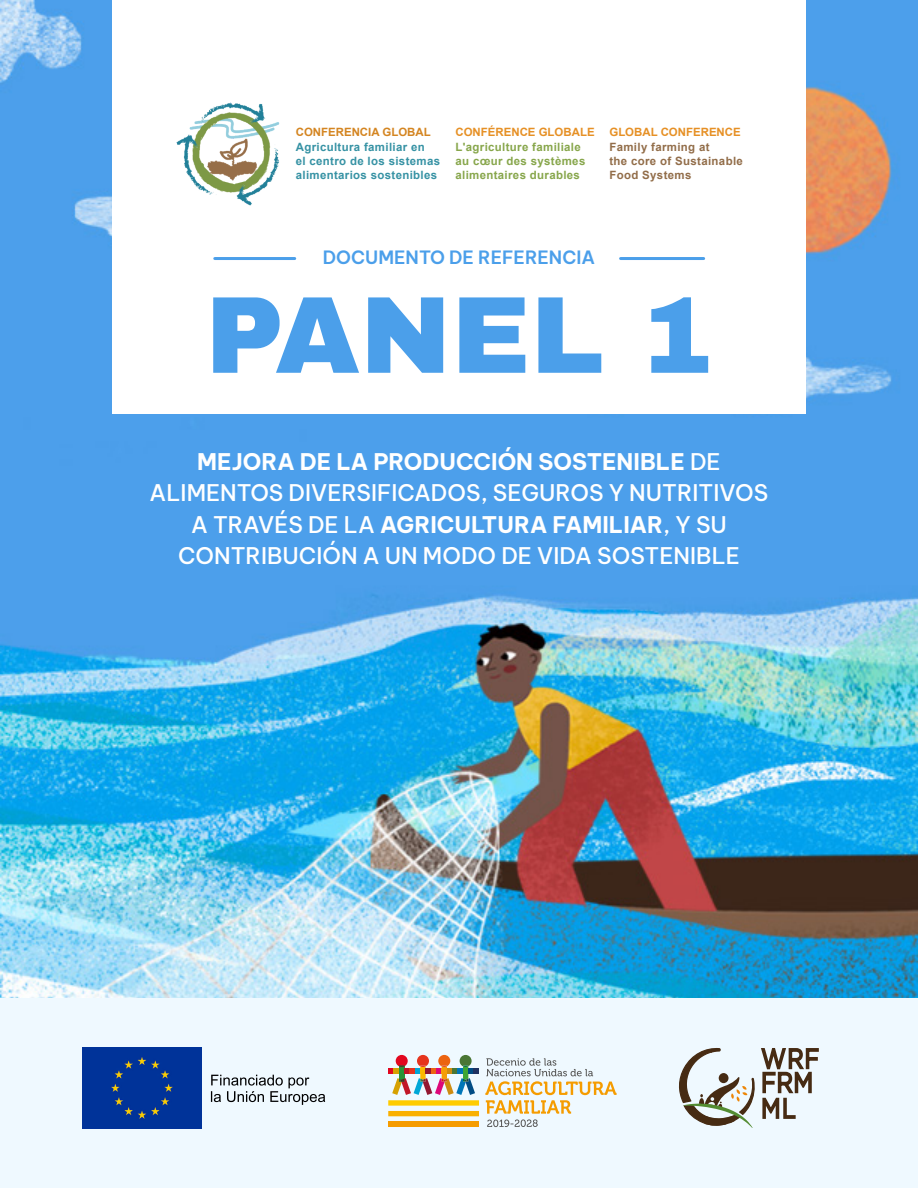
<style>
.page{position:relative;width:918px;height:1188px;background:#eff9ff}
.page>*{position:absolute;margin:0;border:0;box-sizing:border-box;transform-origin:0 0}
.t1{font:900 109.5px "Archivo";color:#4b9fea}
.t2{font:500 22.5px/31.5px "Be Vietnam Pro";color:#fff;text-align:center}
.t3{font:600 18px "Be Vietnam Pro";color:#4b9fea}
.t4{font:700 11.4px/14.2px "Arial";letter-spacing:.03em;color:#3692a4}
.t5{font:700 11.4px/14.2px "Arial";letter-spacing:.03em;color:#87a64b}
.t6{font:700 11.4px/14.2px "Arial";letter-spacing:.03em;color:#926d49}
.t7{font:700 11.4px "Arial";color:#e69025}
.t8{font:700 11.4px "Arial";color:#d48521}
.s1{font-weight:700}
</style>
<div class="page">
<img style="left:0;top:0;width:918px;height:998px">
<div style="left:112px;top:0;width:694px;height:414px;background:#fff"></div>
<img style="left:176px;top:102px;width:104px;height:104px">
<svg style="left:679px;top:1048px;width:140px;height:79px"></svg>
<div style="left:388px;top:1100px;width:91px;height:6px;background:#fc0"></div>
<div style="left:388px;top:1111px;width:91px;height:5px;background:#f9b000"></div>
<div style="left:388px;top:1122px;width:91px;height:5px;background:#f59c00"></div>
<svg style="left:388px;top:1055px;width:91px;height:40px"></svg>
<svg style="left:485px;top:1058px;width:132px;height:69px"></svg>
<div style="left:82px;top:1048px;width:119px;height:80px;background:#039"></div>
<svg style="left:211px;top:1075px;width:114px;height:30px"></svg>
<hr style="left:215px;top:257px;width:80px;height:3px;background:#4b9fea">
<hr style="left:621px;top:257px;width:83px;height:3px;background:#4b9fea">
<p class="t8" style="left:296px;top:125px;width:136px">CONFERENCIA GLOBAL</p>
<p class="t4" style="left:296px;top:140px;width:146px">Agricultura familiar en<br>el centro de los sistemas alimentarios sostenibles</p>
<p class="t7" style="left:455px;top:125px;width:141px">CONFÉRENCE GLOBALE</p>
<p class="t5" style="left:455px;top:140px;width:131px">L'agriculture familiale au cœur des systèmes alimentaires durables</p>
<p class="t7" style="left:609px;top:125px;width:133px">GLOBAL CONFERENCE</p>
<p class="t6" style="left:609px;top:140px;width:135px">Family farming at<br>the core of Sustainable<br>Food Systems</p>
<p class="t3" style="left:323px;top:242px;width:274px">DOCUMENTO DE REFERENCIA</p>
<h1 class="t1" style="left:205px;top:268px;width:509px">PANEL 1</h1>
<p class="t2" style="left:150px;top:443px;width:620px"><span class="s1">MEJORA DE LA PRODUCCIÓN SOSTENIBLE</span> DE ALIMENTOS DIVERSIFICADOS, SEGUROS Y NUTRITIVOS A TRAVÉS DE LA <span class="s1">AGRICULTURA FAMILIAR</span>, Y SU CONTRIBUCIÓN A UN MODO DE VIDA SOSTENIBLE</p>
</div>
